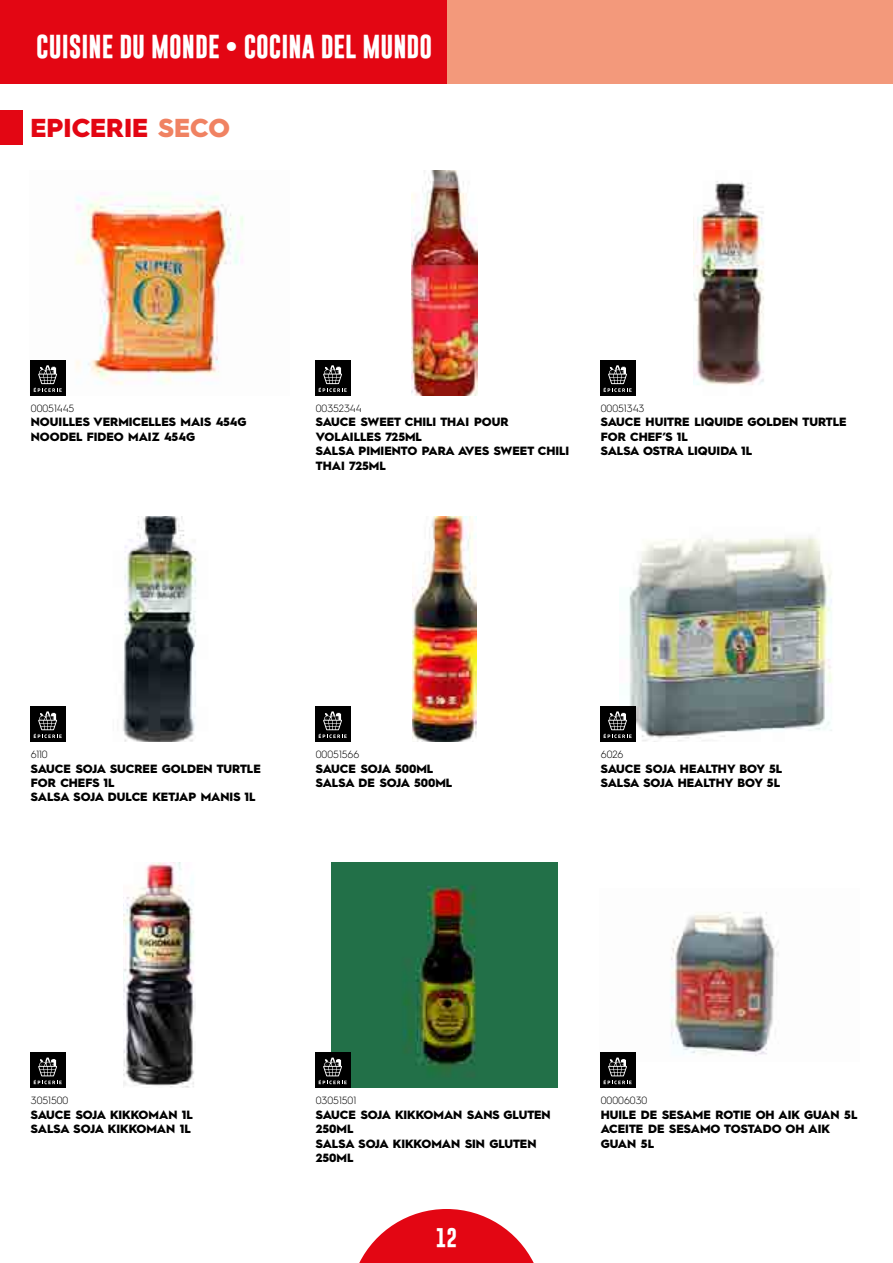
<style>
.page{position:relative;width:893px;height:1263px;background:#fff}
.page>*{position:absolute;margin:0;border:0;box-sizing:border-box;transform-origin:0 0}
.t1{font:900 25.95px "Hurme Geometric Sans 2";color:#e30613}
.t2{font:700 24px "Gobold";color:#fff}
.t3{font:700 19.5px "Gobold";color:#fff}
.t4{font:900 12px/14.4px "Hurme Geometric Sans 2";color:#000}
.t5{font:300 10.5px "Hurme Geometric Sans 2";color:#000}
.s1{color:#f08262}
</style>
<div class="page">
<div style="left:0;top:0;width:893px;height:84px;background:#f3997b"></div>
<svg style="left:359px;top:1209px;width:175px;height:54px"></svg>
<div style="left:0;top:0;width:446px;height:84px;background:#e30613"></div>
<img style="left:76px;top:192px;width:168px;height:193px">
<div style="left:30px;top:360px;width:36px;height:35px;background:#000"></div>
<svg style="left:34px;top:365px;width:28px;height:27px"></svg>
<img style="left:411px;top:170px;width:66px;height:225px">
<div style="left:315px;top:360px;width:35px;height:35px;background:#000"></div>
<svg style="left:319px;top:365px;width:28px;height:27px"></svg>
<img style="left:693px;top:181px;width:71px;height:204px">
<div style="left:600px;top:360px;width:35px;height:35px;background:#000"></div>
<svg style="left:604px;top:365px;width:28px;height:27px"></svg>
<img style="left:123px;top:516px;width:74px;height:226px">
<div style="left:30px;top:706px;width:36px;height:36px;background:#000"></div>
<svg style="left:34px;top:711px;width:28px;height:27px"></svg>
<img style="left:412px;top:516px;width:65px;height:226px">
<div style="left:315px;top:706px;width:35px;height:36px;background:#000"></div>
<svg style="left:319px;top:711px;width:28px;height:27px"></svg>
<img style="left:629px;top:536px;width:203px;height:206px">
<div style="left:600px;top:706px;width:35px;height:36px;background:#000"></div>
<svg style="left:604px;top:711px;width:28px;height:27px"></svg>
<img style="left:123px;top:862px;width:72px;height:226px">
<div style="left:30px;top:1052px;width:36px;height:36px;background:#000"></div>
<svg style="left:34px;top:1057px;width:28px;height:27px"></svg>
<img style="left:332px;top:862px;width:225px;height:226px">
<div style="left:315px;top:1052px;width:35px;height:36px;background:#000"></div>
<svg style="left:319px;top:1057px;width:28px;height:27px"></svg>
<img style="left:635px;top:912px;width:144px;height:150px">
<div style="left:600px;top:1052px;width:35px;height:36px;background:#000"></div>
<svg style="left:604px;top:1057px;width:28px;height:27px"></svg>
<div style="left:0;top:111px;width:22px;height:34px;background:#e30613"></div>
<h2 class="t2" style="left:36px;top:30px;width:397px">CUISINE DU MONDE • COCINA DEL MUNDO</h2>
<h1 class="t1" style="left:31px;top:110px;width:201px">EPICERIE <span class="s1">SECO</span></h1>
<p class="t5" style="left:31px;top:401px;width:45px">00051445</p>
<p class="t4" style="left:31px;top:414px;width:217px">NOUILLES VERMICELLES MAIS 454G<br>NOODEL FIDEO MAIZ 454G</p>
<p class="t5" style="left:316px;top:401px;width:47px">00352344</p>
<p class="t4" style="left:316px;top:414px;width:255px">SAUCE SWEET CHILI THAI POUR<br>VOLAILLES 725ML<br>SALSA PIMIENTO PARA AVES SWEET CHILI<br>THAI 725ML</p>
<p class="t5" style="left:601px;top:401px;width:45px">00051343</p>
<p class="t4" style="left:601px;top:414px;width:247px">SAUCE HUITRE LIQUIDE GOLDEN TURTLE<br>FOR CHEF’S 1L<br>SALSA OSTRA LIQUIDA 1L</p>
<p class="t5" style="left:31px;top:747px;width:18px">6110</p>
<p class="t4" style="left:31px;top:760px;width:231px">SAUCE SOJA SUCREE GOLDEN TURTLE<br>FOR CHEFS 1L<br>SALSA SOJA DULCE KETJAP MANIS 1L</p>
<p class="t5" style="left:316px;top:747px;width:45px">00051566</p>
<p class="t4" style="left:316px;top:760px;width:138px">SAUCE SOJA 500ML<br>SALSA DE SOJA 500ML</p>
<p class="t5" style="left:601px;top:747px;width:24px">6026</p>
<p class="t4" style="left:601px;top:760px;width:183px">SAUCE SOJA HEALTHY BOY 5L<br>SALSA SOJA HEALTHY BOY 5L</p>
<p class="t5" style="left:31px;top:1093px;width:39px">3051500</p>
<p class="t4" style="left:31px;top:1107px;width:163px">SAUCE SOJA KIKKOMAN 1L<br>SALSA SOJA KIKKOMAN 1L</p>
<p class="t5" style="left:316px;top:1093px;width:42px">03051501</p>
<p class="t4" style="left:316px;top:1107px;width:236px">SAUCE SOJA KIKKOMAN SANS GLUTEN<br>250ML<br>SALSA SOJA KIKKOMAN SIN GLUTEN<br>250ML</p>
<h3 class="t3" style="left:436px;top:1225px;width:23px">12</h3>
<p class="t5" style="left:601px;top:1093px;width:48px">00006030</p>
<p class="t4" style="left:601px;top:1107px;width:258px">HUILE DE SESAME ROTIE OH AIK GUAN 5L<br>ACEITE DE SESAMO TOSTADO OH AIK<br>GUAN 5L</p>
</div>
